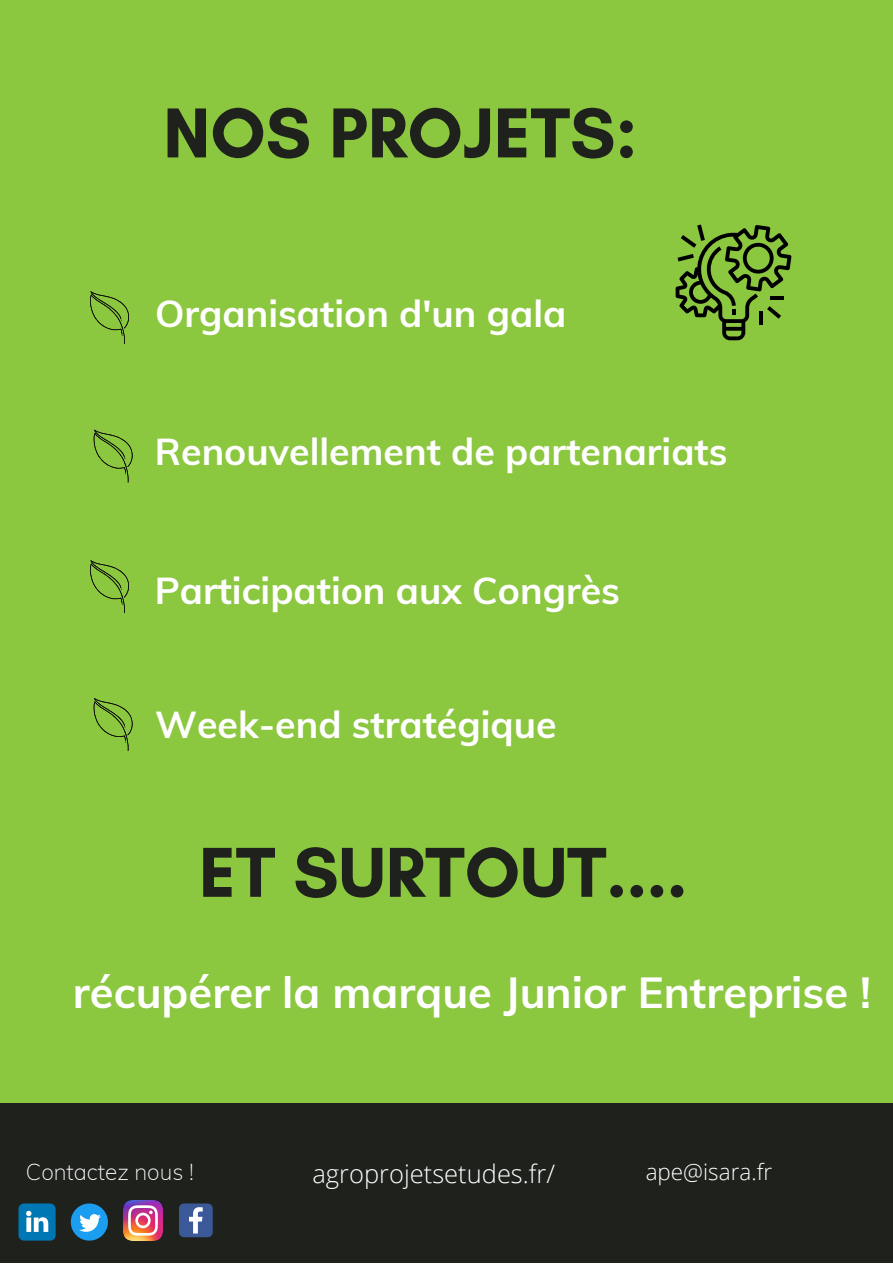
<style>
.page{position:relative;width:893px;height:1264px;background:#fff}
.page>*{position:absolute;margin:0;border:0;box-sizing:border-box;transform-origin:0 0}
.t1{font:700 72px "Glacial Indifference";color:#1f211c}
.t2{font:700 43.5px "Muli";color:#fff}
.t3{font:700 37.5px "Muli";color:#fff}
.t4{font:300 25.5px "Open Sans";color:#fff}
.t5{font:200 22.5px "Muli";color:#fff}
.t6{font:300 22.5px "Open Sans";color:#fff}
</style>
<div class="page">
<div style="left:0;top:0;width:892px;height:1262px;background:#8cc740"></div>
<svg style="left:675px;top:224px;width:116px;height:116px"></svg>
<svg style="left:90px;top:291px;width:39px;height:53px"></svg>
<svg style="left:93px;top:698px;width:39px;height:53px"></svg>
<svg style="left:90px;top:560px;width:39px;height:53px"></svg>
<svg style="left:93px;top:429px;width:39px;height:53px"></svg>
<div style="left:0;top:1103px;width:892px;height:159px;background:#1f211c"></div>
<svg style="left:18px;top:1203px;width:38px;height:37px"></svg>
<svg style="left:71px;top:1203px;width:37px;height:37px"></svg>
<img style="left:123px;top:1200px;width:40px;height:39px">
<svg style="left:179px;top:1203px;width:34px;height:34px"></svg>
<h1 class="t1" style="left:163px;top:89px;width:475px">NOS PROJETS:</h1>
<p class="t3" style="left:155px;top:289px;width:413px">Organisation d'un gala</p>
<p class="t3" style="left:155px;top:427px;width:574px">Renouvellement de partenariats</p>
<p class="t3" style="left:155px;top:566px;width:466px">Participation aux Congrès</p>
<p class="t3" style="left:155px;top:700px;width:403px">Week-end stratégique</p>
<h1 class="t1" style="left:199px;top:828px;width:489px">ET SURTOUT....</h1>
<p class="t2" style="left:73px;top:964px;width:799px">récupérer la marque Junior Entreprise !</p>
<p class="t5" style="left:26px;top:1156px;width:169px">Contactez nous !</p>
<p class="t4" style="left:312px;top:1155px;width:244px">agroprojetsetudes.fr/</p>
<p class="t6" style="left:645px;top:1155px;width:128px">ape@isara.fr</p>
</div>
